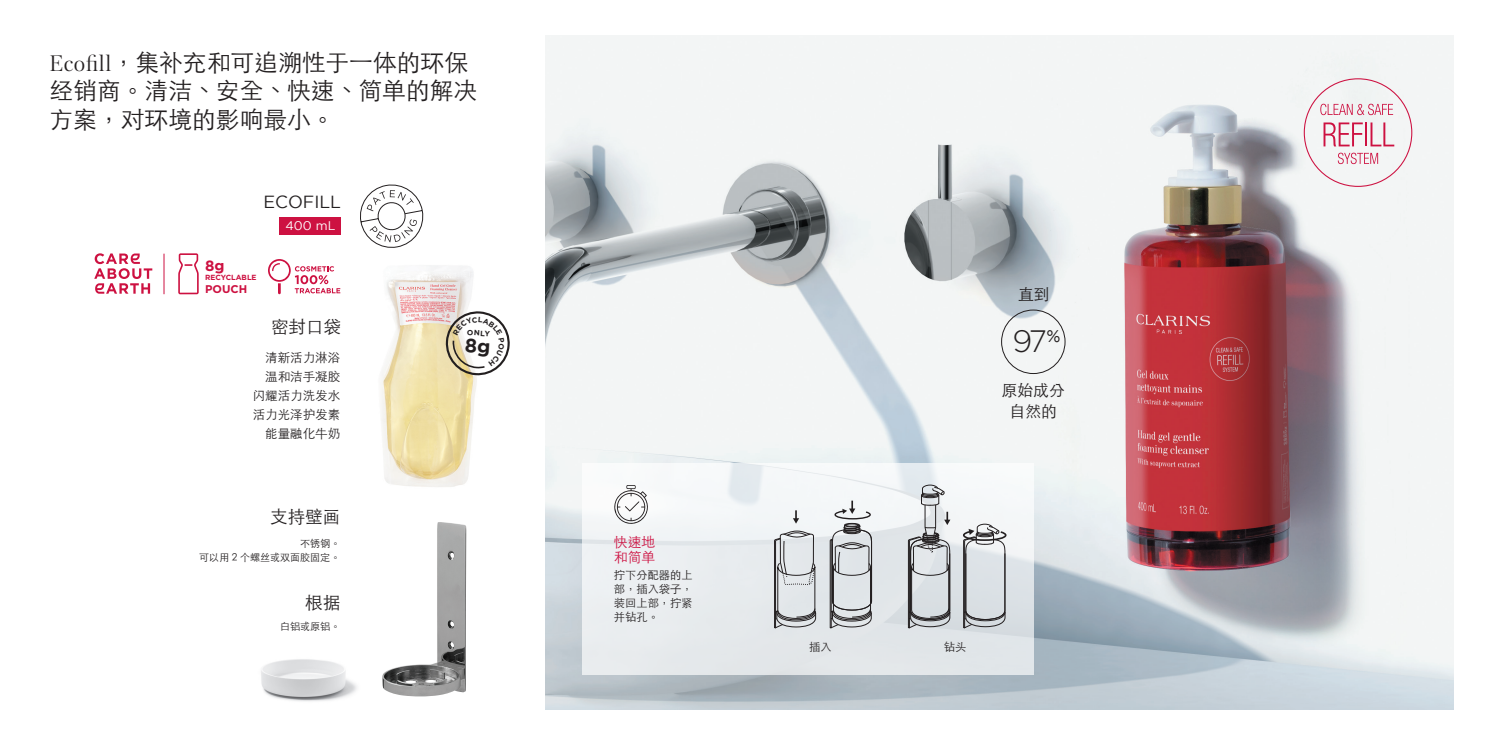
<style>
.page{position:relative;width:1489px;height:745px;background:#fff}
.page>*{position:absolute;margin:0;border:0;box-sizing:border-box;transform-origin:0 0}
.t1{font:300 31px "Gotham";color:#231f20}
.t2{font:300 23.75px/28.8px "ST Heiti TC";color:#231f20}
.t3{font:300 17.5px "ST Heiti TC";color:#231f20}
.t4{font:17.5px "Gotham";color:#231f20}
.t5{font:300 15.88px/21.2px "ST Heiti TC";color:#231f20;text-align:center}
.t6{font:700 14.88px "Gotham";color:#cd1141}
.t7{font:300 13.75px/15px "ST Heiti TC";color:#cd1141}
.t8{font:300 12.5px/19.1px "ST Heiti TC";color:#231f20;text-align:right}
.t9{font:12.5px "Gotham";color:#fff}
.t10{font:300 11.25px/13.8px "ST Heiti TC";color:#231f20;text-align:justify}
.t11{font:700 11.12px "Gotham";color:#cd1141}
.t12{font:300 10px/14.1px "ST Heiti TC";color:#231f20;text-align:right}
.t13{font:700 7.5px "Gotham";color:#231f20}
.t14{font:700 7.38px "Gotham";color:#cd1141}
.s1{font-family:"Clarins";font-weight:400}
</style>
<div class="page">
<img style="left:382px;top:522px;width:84px;height:174px">
<img style="left:546px;top:35px;width:907px;height:674px">
<svg style="left:582px;top:463px;width:451px;height:211px;fill:#e9ecef"></svg>
<img style="left:381px;top:265px;width:96px;height:222px">
<svg style="left:360px;top:184px;width:64px;height:64px"></svg>
<svg style="left:792px;top:510px;width:7px;height:13px"></svg>
<svg style="left:774px;top:530px;width:42px;height:97px;background:#c0c3c6"></svg>
<svg style="left:830px;top:500px;width:42px;height:127px"></svg>
<svg style="left:962px;top:523px;width:45px;height:104px;background:#c0c3c6"></svg>
<svg style="left:908px;top:484px;width:42px;height:143px;background:#bbbec1"></svg>
<svg style="left:1320px;top:104px;width:72px;height:11px"></svg>
<svg style="left:1323px;top:122px;width:39px;height:24px"></svg>
<hr style="left:1364px;top:122px;width:2px;height:24px;background:#cd1141">
<svg style="left:1370px;top:122px;width:24px;height:24px"></svg>
<svg style="left:1337px;top:153px;width:40px;height:11px"></svg>
<img style="left:261px;top:659px;width:96px;height:42px">
<svg style="left:613px;top:484px;width:37px;height:40px"></svg>
<div style="left:1001px;top:309px;width:64px;height:65px;border:1px solid #231f20;border-radius:50%"></div>
<div style="left:279px;top:217px;width:61px;height:17px;background:#cd1141"></div>
<svg style="left:94px;top:253px;width:58px;height:40px"></svg>
<hr style="left:164px;top:253px;width:1px;height:41px;background:#cd1141">
<svg style="left:268px;top:259px;width:72px;height:35px"></svg>
<svg style="left:178px;top:253px;width:21px;height:41px"></svg>
<svg style="left:443px;top:309px;width:67px;height:67px"></svg>
<p class="t2" style="left:50px;top:45px;width:429px"><span class="s1">Ecofill</span>，集补充和可追溯性于一体的环保经销商。清洁、安全、快速、简单的解决方案，对环境的影响最小。</p>
<p class="t4" style="left:263px;top:192px;width:79px">ECOFILL</p>
<p class="t6" style="left:205px;top:256px;width:21px">8g</p>
<p class="t14" style="left:205px;top:273px;width:53px">RECYCLABLE</p>
<p class="t11" style="left:205px;top:282px;width:44px">POUCH</p>
<p class="t9" style="left:285px;top:219px;width:52px">400 mL</p>
<p class="t3" style="left:271px;top:312px;width:71px">密封口袋</p>
<p class="t8" style="left:265px;top:346px;width:76px">清新活力淋浴</p>
<p class="t8" style="left:253px;top:365px;width:89px">温和洁手凝胶闪耀活力洗发水活力光泽护发素能量融化牛奶</p>
<p class="t3" style="left:270px;top:501px;width:72px">支持壁画</p>
<p class="t12" style="left:199px;top:535px;width:143px">不锈钢。<br>可以用 2 个螺丝或双面胶固定。</p>
<p class="t3" style="left:305px;top:586px;width:37px">根据</p>
<p class="t12" style="left:280px;top:618px;width:62px">白铝或原铝。</p>
<p class="t13" style="left:467px;top:327px;width:25px;rotate:4deg">ONLY</p>
<p class="t7" style="left:614px;top:533px;width:43px">快速地和简单</p>
<p class="t10" style="left:614px;top:567px;width:80px">拧下分配器的上部，插入袋子，装回上部，拧紧并钻孔。</p>
<p class="t5" style="left:1017px;top:281px;width:33px">直到</p>
<h1 class="t1" style="left:1012px;top:324px;width:50px">97<sup>%</sup></h1>
<p class="t5" style="left:1001px;top:378px;width:65px">原始成分自然的</p>
<p class="t10" style="left:809px;top:638px;width:24px">插入</p>
<p class="t10" style="left:943px;top:638px;width:24px">钻头</p>
</div>
